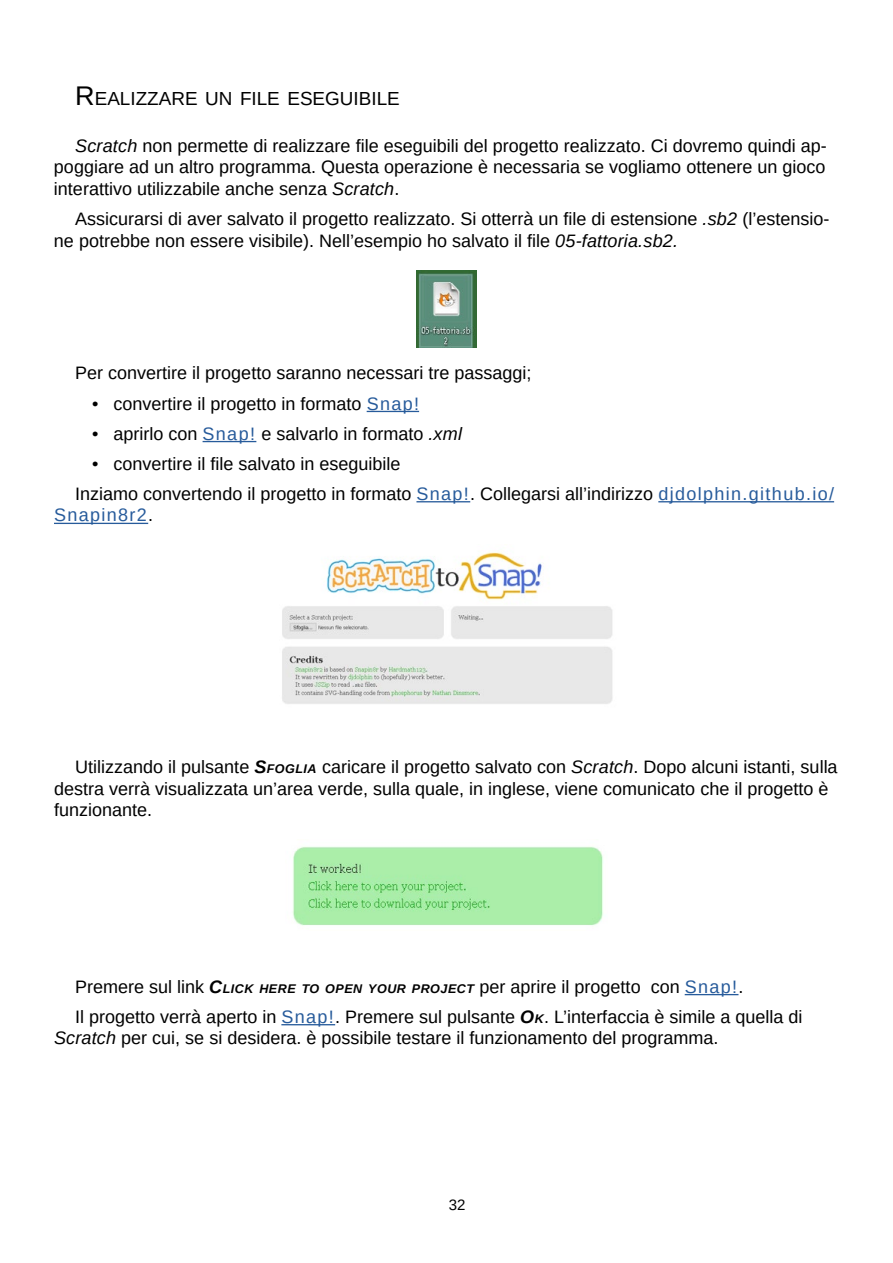
<style>
.page{position:relative;width:893px;height:1263px;background:#fff}
.page>*{position:absolute;margin:0;border:0;box-sizing:border-box;transform-origin:0 0}
.t1{font:18.9px "Arimo";color:#000}
.t2{font:18px/21.6px "Arimo";color:#000}
.t3{font:18px "Arimo";letter-spacing:.075em;color:#275b9b}
.t4{font:15px "Arimo";color:#000}
.s1{font-size:27px}
.s2{font-style:italic}
.s3{color:#275b9b}
.s4{color:#000}
.s5{font-weight:700;font-style:italic}
.s6{font-weight:700;font-style:italic;font-size:12.6px}
</style>
<div class="page">
<hr style="left:367px;top:411px;width:52px;height:1px;background:#275b9b">
<hr style="left:203px;top:441px;width:53px;height:1px;background:#275b9b">
<hr style="left:416px;top:501px;width:54px;height:1px;background:#275b9b">
<hr style="left:658px;top:501px;width:176px;height:1px;background:#275b9b">
<hr style="left:54px;top:523px;width:94px;height:1px;background:#275b9b">
<hr style="left:685px;top:994px;width:53px;height:1px;background:#275b9b">
<hr style="left:281px;top:1024px;width:54px;height:1px;background:#275b9b">
<img style="left:416px;top:270px;width:61px;height:77px">
<img style="left:282px;top:552px;width:331px;height:152px">
<img style="left:293px;top:846px;width:310px;height:80px">
<p class="t1" style="left:75px;top:86px;width:326px"><span class="s1">R</span>EALIZZARE UN FILE ESEGUIBILE</p>
<p class="t2" style="left:54px;top:135px;width:774px;text-align:justify;text-indent:21px"><span class="s2">Scratch</span> non permette di realizzare file eseguibili del progetto realizzato. Ci dovremo quindi ap&shy;poggiare ad un altro programma. Questa operazione è necessaria se vogliamo ottenere un gioco interattivo utilizzabile anche senza <span class="s2">Scratch</span>.</p>
<p class="t2" style="left:54px;top:208px;width:777px;text-indent:21px">Assicurarsi di aver salvato il progetto realizzato. Si otterrà un file di estensione <span class="s2">.sb2</span> (l’estensio&shy;ne potrebbe non essere visibile). Nell’esempio ho salvato il file <span class="s2">05-fattoria.sb2.</span></p>
<p class="t2" style="left:75px;top:362px;width:458px">Per convertire il progetto saranno necessari tre passaggi;</p>
<p class="t2" style="left:92px;top:393px;width:328px">• convertire il progetto in formato <span class="s3">Snap!</span></p>
<p class="t2" style="left:92px;top:423px;width:371px">• aprirlo con <span class="s3">Snap!</span> e salvarlo in formato <span class="s2">.xml</span></p>
<p class="t2" style="left:75px;top:449px;width:760px;line-height:30.2px;text-indent:17px">• convertire il file salvato in eseguibile<br>Inziamo convertendo il progetto in formato <span class="s3">Snap!</span>. Collegarsi all’indirizzo <span class="s3">djdolphin.github.io/</span></p>
<p class="t3" style="left:54px;top:504px;width:101px">Snapin8r2<span class="s4">.</span></p>
<p class="t2" style="left:54px;top:756px;width:785px;text-indent:21px">Utilizzando il pulsante <span class="s5">S</span><span class="s6">FOGLIA</span> caricare il progetto salvato con <span class="s2">Scratch</span>. Dopo alcuni istanti, sulla destra verrà visualizzata un’area verde, sulla quale, in inglese, viene comunicato che il progetto è funzionante.</p>
<p class="t2" style="left:75px;top:971px;width:729px;line-height:30.2px">Premere sul link <span class="s5">C</span><span class="s6">LICK HERE TO OPEN YOUR PROJECT</span> per aprire il progetto con <span class="s3">Snap!</span>.<br>Il progetto verrà aperto in <span class="s3">Snap!</span>. Premere sul pulsante <span class="s5">O</span><span class="s6">K</span>. L’interfaccia è simile a quella di</p>
<p class="t2" style="left:54px;top:1027px;width:666px"><span class="s2">Scratch</span> per cui, se si desidera. è possibile testare il funzionamento del programma.</p>
<p class="t4" style="left:449px;top:1195px;width:18px">32</p>
</div>
